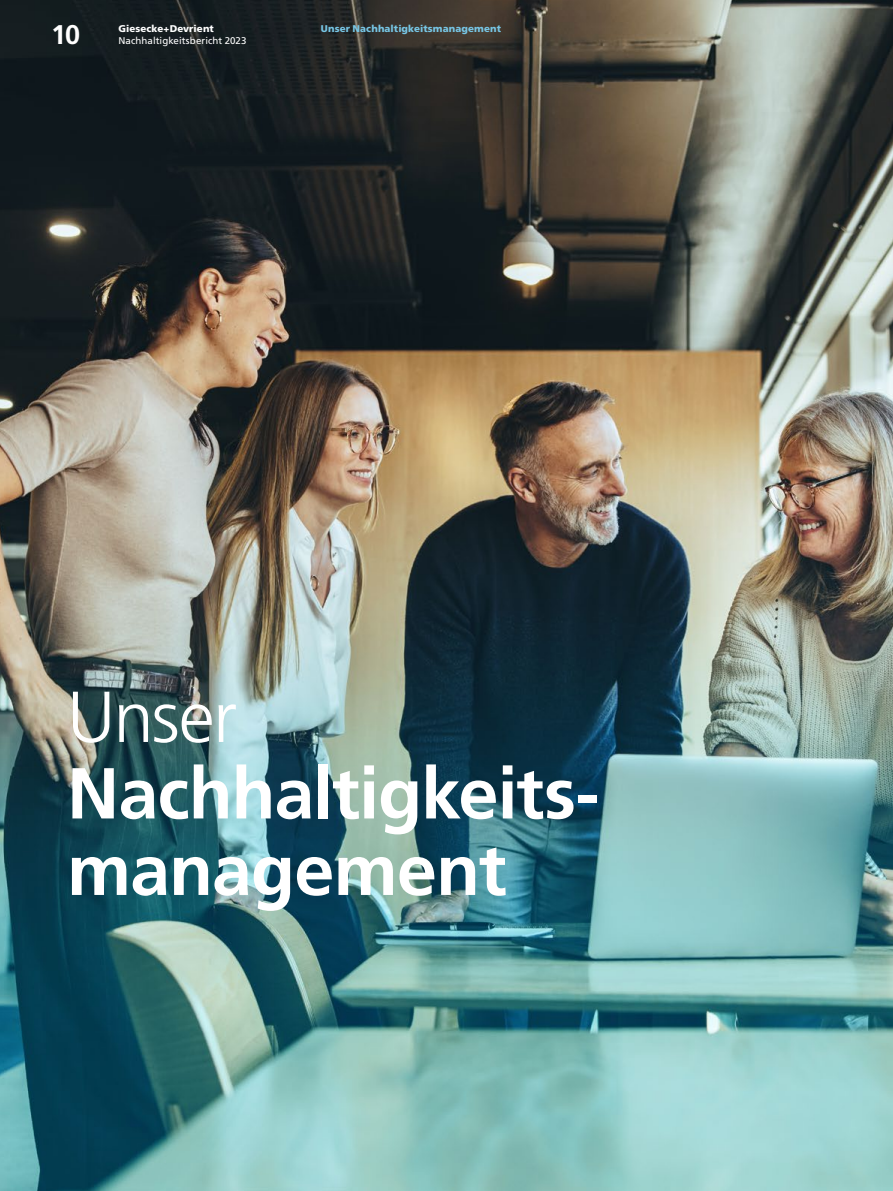
<style>
.page{position:relative;width:893px;height:1191px;background:#fff}
.page>*{position:absolute;margin:0;border:0;box-sizing:border-box;transform-origin:0 0}
.t1{font:700 72px/76.5px "Frutiger LT Pro";letter-spacing:-.01em;color:#fff}
.t2{font:300 72px "Frutiger LT Pro";letter-spacing:-.02em;color:#fff}
.t3{font:700 27px "Frutiger LT Pro";color:#fff}
.t4{font:900 9.75px "Frutiger LT Pro";letter-spacing:.01em;color:#77c6e5}
.t5{font:9.75px "Frutiger LT Pro";letter-spacing:.01em;color:#fff}
.t6{font:900 9.75px "Frutiger LT Pro";letter-spacing:.01em;color:#fff}
</style>
<div class="page">
<img style="left:0;top:0;width:893px;height:1191px">
<h2 class="t3" style="left:51px;top:19px;width:31px">10</h2>
<p class="t6" style="left:118px;top:23px;width:97px">Giesecke+Devrient</p>
<p class="t5" style="left:118px;top:35px;width:130px">Nachhaltigkeitsbericht 2023</p>
<p class="t4" style="left:321px;top:23px;width:182px">Unser Nachhaltigkeitsmanagement</p>
<h1 class="t2" style="left:67px;top:675px;width:171px">Unser</h1>
<h1 class="t1" style="left:67px;top:755px;width:534px">Nachhaltigkeits&shy;management</h1>
</div>
